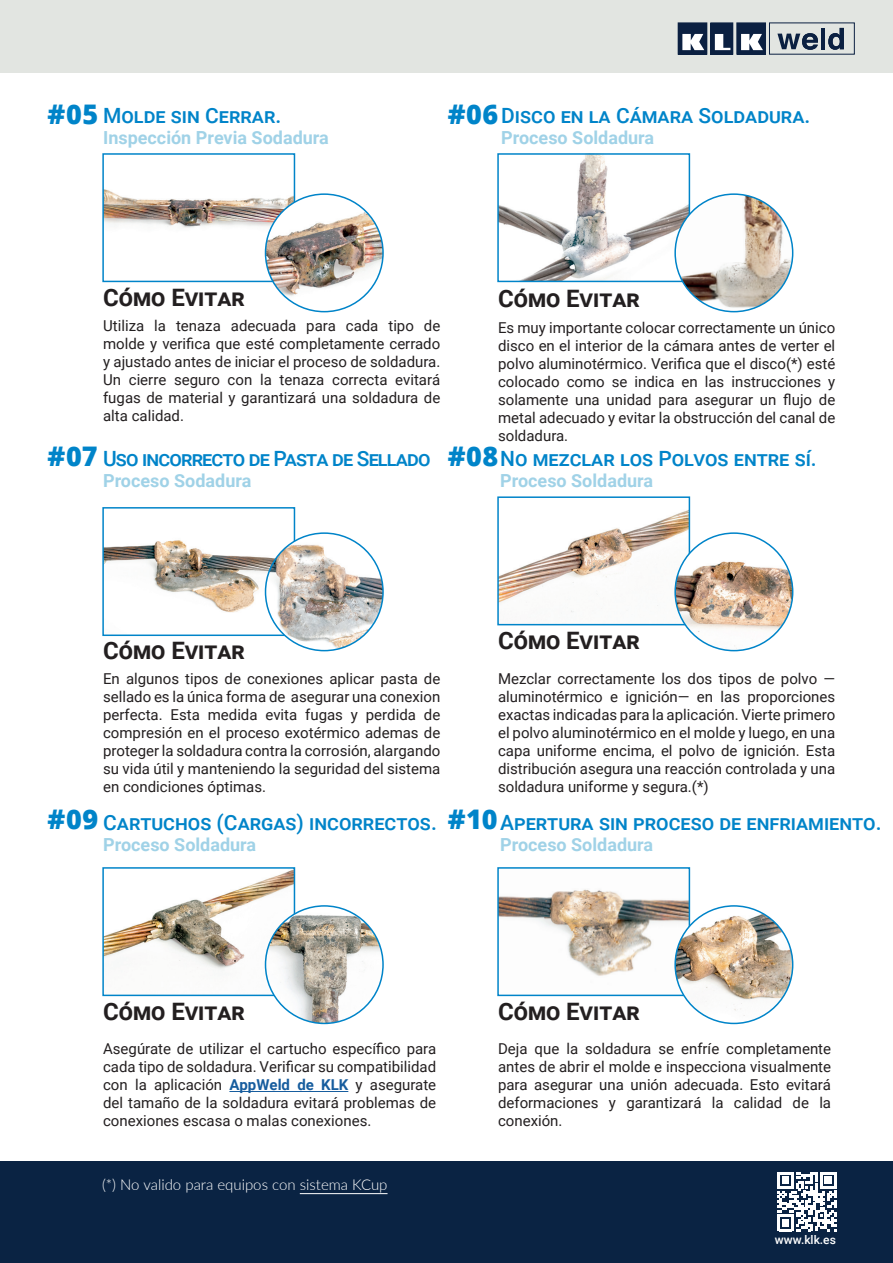
<style>
.page{position:relative;width:893px;height:1263px;background:#fff}
.page>*{position:absolute;margin:0;border:0;box-sizing:border-box;transform-origin:0 0}
.t1{font:800 27px "Open Sans";letter-spacing:.015em;color:#0084c9}
._18pt_Align_Left{font:700 24px "Roboto";color:#231f20}
._12pt_Align_Left{font:500 21px "Roboto";color:#0084c9}
._12pt_Align_Left-2{font:500 21px "Roboto";letter-spacing:-.04em;color:#0084c9}
._12pt_Align_Left-3{font:700 18px "Roboto";color:#a0d2e7}
._10pt_Align_Left_Justify{font:15px/18px "Roboto";color:#231f20;text-align:justify}
._10pt_Align_Left_Justify-2{font:300 15px "Lato";color:#fff}
.t2{font:500 12px "Roboto";color:#fff}
.s1{font-weight:700;color:#175d9e}
</style>
<div class="page">
<div style="left:0;top:1162px;width:893px;height:101px;background:#0a2343"></div>
<div style="left:0;top:0;width:893px;height:72px;background:#e2e5e1"></div>
<div style="left:711px;top:23px;width:22px;height:31px;background:#0b2041"></div>
<div style="left:710px;top:22px;width:23px;height:33px;border:1px solid #0b2041"></div>
<div style="left:678px;top:23px;width:29px;height:31px;background:#0b2041"></div>
<div style="left:678px;top:22px;width:29px;height:33px;border:1px solid #0b2041"></div>
<svg style="left:682px;top:34px;width:22px;height:16px"></svg>
<svg style="left:715px;top:34px;width:15px;height:16px"></svg>
<div style="left:737px;top:23px;width:28px;height:31px;background:#0b2041"></div>
<div style="left:736px;top:22px;width:30px;height:33px;border:1px solid #0b2041"></div>
<svg style="left:741px;top:34px;width:22px;height:16px"></svg>
<svg style="left:777px;top:33px;width:41px;height:17px"></svg>
<hr style="left:821px;top:28px;width:3px;height:21px;background:#0b2041">
<svg style="left:828px;top:28px;width:16px;height:22px"></svg>
<img style="left:105px;top:870px;width:187px;height:123px">
<div style="left:102px;top:867px;width:193px;height:129px;border:2px solid #0084c9"></div>
<img style="left:500px;top:889px;width:187px;height:104px">
<div style="left:497px;top:867px;width:193px;height:129px;border:2px solid #0084c9"></div>
<img style="left:105px;top:540px;width:187px;height:93px">
<div style="left:102px;top:507px;width:193px;height:129px;border:2px solid #0084c9"></div>
<img style="left:105px;top:189px;width:187px;height:90px">
<div style="left:102px;top:153px;width:193px;height:129px;border:2px solid #0084c9"></div>
<img style="left:500px;top:510px;width:187px;height:112px">
<div style="left:497px;top:496px;width:193px;height:129px;border:2px solid #0084c9"></div>
<img style="left:500px;top:156px;width:187px;height:123px">
<div style="left:497px;top:153px;width:193px;height:129px;border:2px solid #0084c9"></div>
<img style="left:265px;top:533px;width:118px;height:118px;border-radius:59px">
<div style="left:265px;top:532px;width:119px;height:119px;border:2px solid #0084c9;border-radius:50%"></div>
<img style="left:265px;top:194px;width:118px;height:118px;border-radius:59px">
<div style="left:265px;top:193px;width:119px;height:119px;border:2px solid #0084c9;border-radius:50%"></div>
<img style="left:675px;top:533px;width:118px;height:118px;border-radius:59px">
<div style="left:674px;top:532px;width:119px;height:119px;border:2px solid #0084c9;border-radius:50%"></div>
<img style="left:675px;top:194px;width:118px;height:118px;border-radius:59px">
<div style="left:674px;top:193px;width:119px;height:119px;border:2px solid #0084c9;border-radius:50%"></div>
<img style="left:675px;top:906px;width:118px;height:117px;border-radius:59px">
<div style="left:674px;top:905px;width:119px;height:119px;border:2px solid #0084c9;border-radius:50%"></div>
<img style="left:265px;top:906px;width:118px;height:117px;border-radius:59px">
<div style="left:265px;top:905px;width:119px;height:119px;border:2px solid #0084c9;border-radius:50%"></div>
<hr style="left:229px;top:1091px;width:119px;height:1px;background:#175d9e">
<hr style="left:300px;top:1193px;width:88px;height:1px;background:#fff">
<svg style="left:777px;top:1172px;width:59px;height:59px"></svg>
<p class="t1" style="left:48px;top:94px;width:52px">#05</p>
<p class="t1" style="left:448px;top:94px;width:52px">#06</p>
<p class="_12pt_Align_Left" style="left:501px;top:101px;width:311px">Disco en la Cámara Soldadura.</p>
<p class="_12pt_Align_Left-3" style="left:501px;top:125px;width:155px">Proceso Soldadura</p>
<p class="_12pt_Align_Left" style="left:103px;top:101px;width:180px">Molde sin Cerrar.</p>
<p class="_12pt_Align_Left-3" style="left:103px;top:125px;width:227px">Inspección Previa Sodadura</p>
<p class="_18pt_Align_Left" style="left:103px;top:280px;width:143px">Cómo Evitar</p>
<p class="_18pt_Align_Left" style="left:498px;top:281px;width:143px">Cómo Evitar</p>
<p class="_10pt_Align_Left_Justify" style="left:103px;top:317px;width:339px">Utiliza la tenaza adecuada para cada tipo de molde y verifica que esté completamente cerrado y ajustado antes de iniciar el proceso de soldadura.<br>Un cierre seguro con la tenaza correcta evitará fugas de material y garantizará una soldadura de alta calidad.</p>
<p class="_10pt_Align_Left_Justify" style="left:498px;top:318px;width:339px">Es muy importante colocar correctamente un único disco en el interior de la cámara antes de verter el polvo aluminotérmico. Verifica que el disco(*) esté colocado como se indica en las instrucciones y solamente una unidad para asegurar un flujo de metal adecuado y evitar la obstrucción del canal de soldadura.</p>
<p class="t1" style="left:48px;top:435px;width:52px">#07</p>
<p class="t1" style="left:448px;top:435px;width:52px">#08</p>
<p class="_12pt_Align_Left" style="left:500px;top:444px;width:318px">No mezclar los Polvos entre sí.</p>
<p class="_12pt_Align_Left-3" style="left:500px;top:468px;width:155px">Proceso Soldadura</p>
<p class="_12pt_Align_Left-2" style="left:103px;top:444px;width:329px">Uso incorrecto de Pasta de Sellado</p>
<p class="_12pt_Align_Left-3" style="left:103px;top:468px;width:150px">Proceso Sodadura</p>
<p class="_18pt_Align_Left" style="left:103px;top:633px;width:143px">Cómo Evitar</p>
<p class="_18pt_Align_Left" style="left:498px;top:624px;width:143px">Cómo Evitar</p>
<p class="_10pt_Align_Left_Justify" style="left:103px;top:669px;width:339px">En algunos tipos de conexiones aplicar pasta de sellado es la única forma de asegurar una conexion perfecta. Esta medida evita fugas y perdida de compresión en el proceso exotérmico ademas de proteger la soldadura contra la corrosión, alargando su vida útil y manteniendo la seguridad del sistema en condiciones óptimas.</p>
<p class="_10pt_Align_Left_Justify" style="left:498px;top:669px;width:339px">Mezclar correctamente los dos tipos de polvo — aluminotérmico e ignición— en las proporciones exactas indicadas para la aplicación. Vierte primero el polvo aluminotérmico en el molde y luego, en una capa uniforme encima, el polvo de ignición. Esta distribución asegura una reacción controlada y una soldadura uniforme y segura.(*)</p>
<p class="t1" style="left:48px;top:798px;width:52px">#09</p>
<p class="t1" style="left:448px;top:798px;width:51px">#10</p>
<p class="_12pt_Align_Left" style="left:103px;top:808px;width:335px">Cartuchos (Cargas) incorrectos.</p>
<p class="_12pt_Align_Left-3" style="left:103px;top:832px;width:155px">Proceso Soldadura</p>
<p class="_12pt_Align_Left" style="left:500px;top:808px;width:383px">Apertura sin proceso de enfriamiento.</p>
<p class="_12pt_Align_Left-3" style="left:500px;top:832px;width:155px">Proceso Soldadura</p>
<p class="_18pt_Align_Left" style="left:103px;top:994px;width:143px">Cómo Evitar</p>
<p class="_18pt_Align_Left" style="left:498px;top:994px;width:143px">Cómo Evitar</p>
<p class="_10pt_Align_Left_Justify" style="left:103px;top:1039px;width:335px">Asegúrate de utilizar el cartucho específico para cada tipo de soldadura. Verificar su compatibilidad con la aplicación <span class="s1">AppWeld de KLK</span> y asegurate del tamaño de la soldadura evitará problemas de conexiones escasa o malas conexiones.</p>
<p class="_10pt_Align_Left_Justify" style="left:498px;top:1039px;width:335px">Deja que la soldadura se enfríe completamente antes de abrir el molde e inspecciona visualmente para asegurar una unión adecuada. Esto evitará deformaciones y garantizará la calidad de la conexión.</p>
<p class="_10pt_Align_Left_Justify-2" style="left:102px;top:1174px;width:287px">(*) No valido para equipos con sistema KCup</p>
<p class="t2" style="left:775px;top:1231px;width:62px">www.klk.es</p>
</div>
